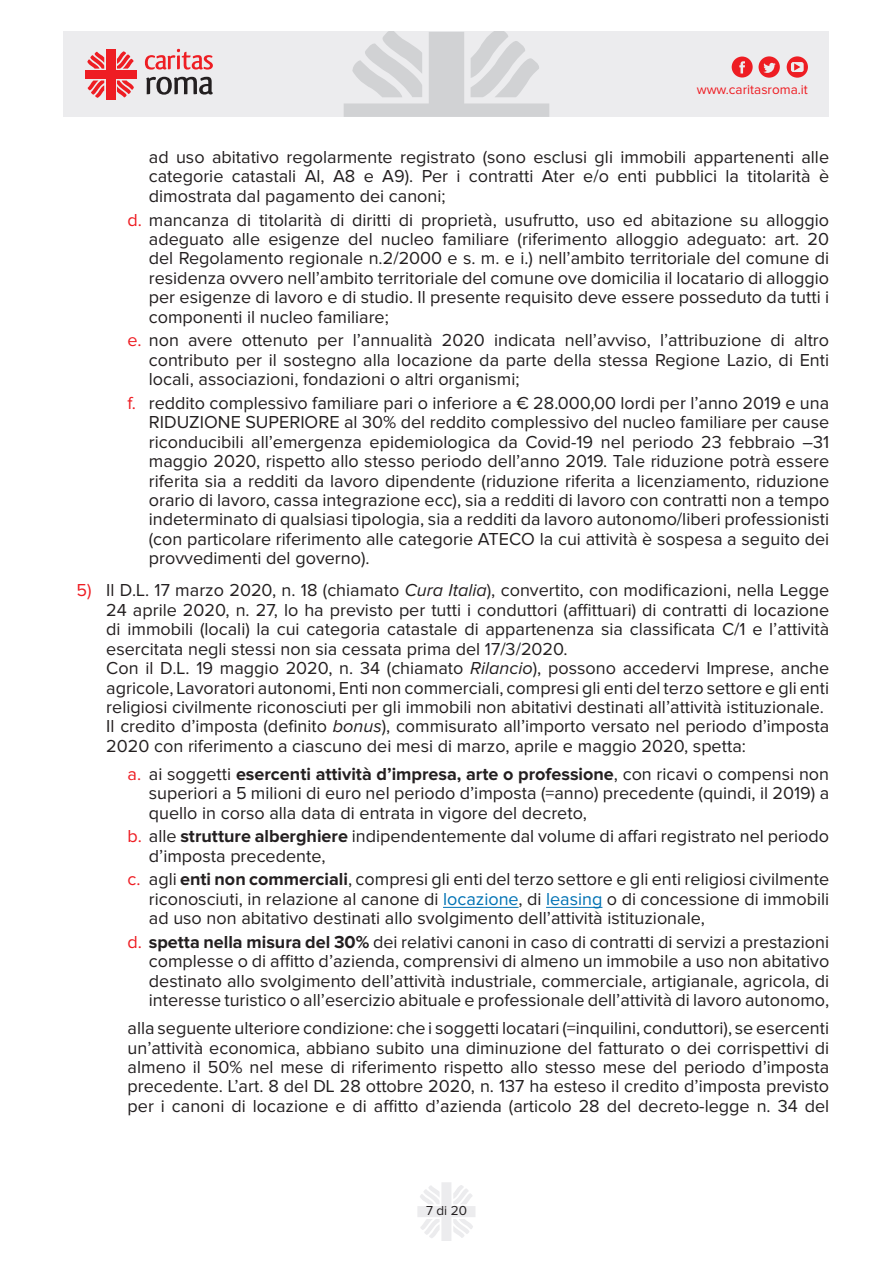
<style>
.page{position:relative;width:893px;height:1263px;background:#fff}
.page>*{position:absolute;margin:0;border:0;box-sizing:border-box;transform-origin:0 0}
.t1{font:18px/19.4px "Proxima Nova";color:#231f20;text-align:justify}
.t2{font:13.5px "Proxima Nova";color:#ee1d23}
.t3{font:13.5px "Proxima Nova";color:#231f20}
.s1{color:#ee1d23}
.s2{font-style:italic}
.s3{font-weight:700}
.s4{color:#0072b4}
</style>
<div class="page">
<svg style="left:417px;top:1182px;width:58px;height:59px"></svg>
<div style="left:64px;top:32px;width:765px;height:85px;background:#ececee"></div>
<svg style="left:344px;top:32px;width:205px;height:85px"></svg>
<div style="left:106px;top:49px;width:9px;height:51px;background:#ee1d23"></div>
<div style="left:85px;top:70px;width:51px;height:9px;background:#ee1d23"></div>
<svg style="left:87px;top:51px;width:17px;height:18px"></svg>
<svg style="left:117px;top:81px;width:17px;height:17px"></svg>
<svg style="left:117px;top:51px;width:17px;height:18px"></svg>
<svg style="left:87px;top:81px;width:17px;height:17px"></svg>
<svg style="left:145px;top:49px;width:68px;height:21px"></svg>
<svg style="left:146px;top:77px;width:67px;height:18px"></svg>
<svg style="left:732px;top:56px;width:48px;height:22px"></svg>
<svg style="left:787px;top:56px;width:21px;height:22px"></svg>
<hr style="left:443px;top:907px;width:76px;height:1px;background:#0072b4">
<hr style="left:546px;top:907px;width:56px;height:1px;background:#0072b4">
<p class="t2" style="left:697px;top:84px;width:113px">www.caritasroma.it</p>
<p class="t1" style="left:149px;top:148px;width:682px">ad uso abitativo regolarmente registrato (sono esclusi gli immobili appartenenti alle categorie catastali Al, A8 e A9). Per i contratti Ater e/o enti pubblici la titolarità è dimostrata dal pagamento dei canoni;</p>
<p class="t1" style="left:149px;top:211px;width:682px;text-indent:-21px"><span class="s1">d.</span> mancanza di titolarità di diritti di proprietà, usufrutto, uso ed abitazione su alloggio adeguato alle esigenze del nucleo familiare (riferimento alloggio adeguato: art. 20 del Regolamento regionale n.2/2000 e s. m. e i.) nell’ambito territoriale del comune di residenza ovvero nell’ambito territoriale del comune ove domicilia il locatario di alloggio per esigenze di lavoro e di studio. Il presente requisito deve essere posseduto da tutti i componenti il nucleo familiare;</p>
<p class="t1" style="left:149px;top:331px;width:682px;text-indent:-21px"><span class="s1">e.</span> non avere ottenuto per l’annualità 2020 indicata nell’avviso, l’attribuzione di altro contributo per il sostegno alla locazione da parte della stessa Regione Lazio, di Enti locali, associazioni, fondazioni o altri organismi;</p>
<p class="t1" style="left:149px;top:394px;width:682px;text-indent:-21px"><span class="s1">f.</span> reddito complessivo familiare pari o inferiore a € 28.000,00 lordi per l’anno 2019 e una RIDUZIONE SUPERIORE al 30% del reddito complessivo del nucleo familiare per cause riconducibili all’emergenza epidemiologica da Covid-19 nel periodo 23 febbraio –31 maggio 2020, rispetto allo stesso periodo dell’anno 2019. Tale riduzione potrà essere riferita sia a redditi da lavoro dipendente (riduzione riferita a licenziamento, riduzione orario di lavoro, cassa integrazione ecc), sia a redditi di lavoro con contratti non a tempo indeterminato di qualsiasi tipologia, sia a redditi da lavoro autonomo/liberi professionisti (con particolare riferimento alle categorie ATECO la cui attività è sospesa a seguito dei provvedimenti del governo).</p>
<p class="t1" style="left:106px;top:582px;width:724px;text-align:left;text-indent:-30px"><span class="s1">5)</span> Il D.L. 17 marzo 2020, n. 18 (chiamato <span class="s2">Cura Italia</span>), convertito, con modificazioni, nella Legge 24 aprile 2020, n. 27, lo ha previsto per tutti i conduttori (affittuari) di contratti di locazione di immobili (locali) la cui categoria catastale di appartenenza sia classificata C/1 e l’attività esercitata negli stessi non sia cessata prima del 17/3/2020.<br>Con il D.L. 19 maggio 2020, n. 34 (chiamato <span class="s2">Rilancio</span>), possono accedervi Imprese, anche agricole, Lavoratori autonomi, Enti non commerciali, compresi gli enti del terzo settore e gli enti religiosi civilmente riconosciuti per gli immobili non abitativi destinati all’attività istituzionale.<br>Il credito d’imposta (definito <span class="s2">bonus</span>), commisurato all’importo versato nel periodo d’imposta 2020 con riferimento a ciascuno dei mesi di marzo, aprile e maggio 2020, spetta:</p>
<p class="t1" style="left:149px;top:765px;width:682px;text-indent:-21px"><span class="s1">a.</span> ai soggetti <span class="s3">esercenti attività d’impresa, arte o professione</span>, con ricavi o compensi non superiori a 5 milioni di euro nel periodo d’imposta (=anno) precedente (quindi, il 2019) a quello in corso alla data di entrata in vigore del decreto,</p>
<p class="t1" style="left:149px;top:827px;width:682px;text-indent:-21px"><span class="s1">b.</span> alle <span class="s3">strutture alberghiere</span> indipendentemente dal volume di affari registrato nel periodo d’imposta precedente,</p>
<p class="t1" style="left:149px;top:870px;width:682px;text-indent:-21px"><span class="s1">c.</span> agli <span class="s3">enti non commerciali</span>, compresi gli enti del terzo settore e gli enti religiosi civilmente riconosciuti, in relazione al canone di <span class="s4">locazione</span>, di <span class="s4">leasing</span> o di concessione di immobili ad uso non abitativo destinati allo svolgimento dell’attività istituzionale,</p>
<p class="t1" style="left:149px;top:933px;width:682px;text-indent:-21px"><span class="s1">d.</span> <span class="s3">spetta nella misura del 30%</span> dei relativi canoni in caso di contratti di servizi a prestazioni complesse o di affitto d’azienda, comprensivi di almeno un immobile a uso non abitativo destinato allo svolgimento dell’attività industriale, commerciale, artigianale, agricola, di interesse turistico o all’esercizio abituale e professionale dell’attività di lavoro autonomo,</p>
<p class="t1" style="left:128px;top:1019px;width:703px">alla seguente ulteriore condizione: che i soggetti locatari (=inquilini, conduttori), se esercenti un’attività economica, abbiano subito una diminuzione del fatturato o dei corrispettivi di almeno il 50% nel mese di riferimento rispetto allo stesso mese del periodo d’imposta precedente. L’art. 8 del DL 28 ottobre 2020, n. 137 ha esteso il credito d’imposta previsto per i canoni di locazione e di affitto d’azienda (articolo 28 del decreto-legge n. 34 del</p>
<p class="t3" style="left:426px;top:1204px;width:42px">7 di 20</p>
</div>
